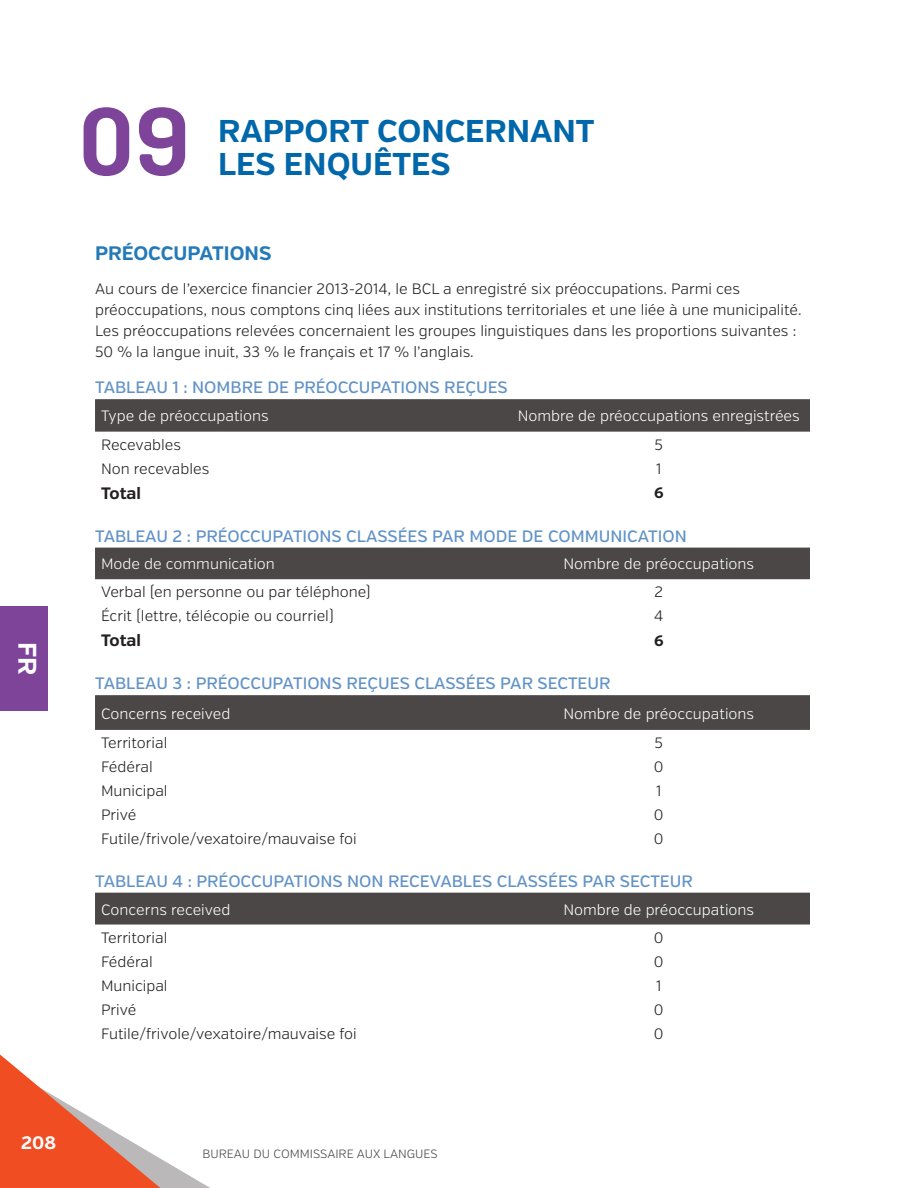
<style>
.page{position:relative;width:918px;height:1188px;background:#fff}
.page>*{position:absolute;margin:0;border:0;box-sizing:border-box;transform-origin:0 0}
.t1{font:700 94.5px "Antartida RD Ess";color:#7d449a}
.Heading_1{font:700 31.5px/33px "Verb";color:#0067aa}
.t2{font:700 25.5px "Verb";color:#fff}
.Heading_2{font:700 19.5px "Verb";color:#247ab8}
.t3{font:700 18px "Verb";color:#fff}
.Heading_3{font:500 16.5px "Verb";color:#6192c7}
.Text{font:700 16.5px "Verb";letter-spacing:-.005em;color:#231f20}
.Text-2{font:300 15px/21px "Verb";color:#231f20}
.Text-3{font:300 15px "Verb";color:#fff}
.Text-4{font:700 15px "Verb";color:#231f20}
.t4{font:300 12px "Verb";color:#4a4746}
</style>
<div class="page">
<svg style="left:0;top:1054px;width:210px;height:134px"></svg>
<div style="left:0;top:607px;width:48px;height:104px;background:#7d449a"></div>
<div style="left:95px;top:399px;width:715px;height:33px;background:#4a4746"></div>
<div style="left:95px;top:548px;width:715px;height:31px;background:#4a4746"></div>
<div style="left:95px;top:695px;width:715px;height:35px;background:#4a4746"></div>
<div style="left:95px;top:893px;width:715px;height:32px;background:#4a4746"></div>
<h3 class="t2" style="left:43px;top:642px;width:34px;rotate:90deg">FR</h3>
<p class="t1" style="left:79px;top:89px;width:113px">09</p>
<p class="Heading_1" style="left:218px;top:115px;width:378px">RAPPORT CONCERNANT<br>LES ENQUÊTES</p>
<p class="Heading_2" style="left:95px;top:241px;width:178px">PRÉOCCUPATIONS</p>
<p class="Text-2" style="left:95px;top:279px;width:708px">Au cours de l’exercice financier 2013-2014, le BCL a enregistré six préoccupations. Parmi ces préoccupations, nous comptons cinq liées aux institutions territoriales et une liée à une municipalité.<br>Les préoccupations relevées concernaient les groupes linguistiques dans les proportions suivantes :<br>50 % la langue inuit, 33 % le français et 17 % l’anglais.</p>
<p class="Heading_3" style="left:95px;top:377px;width:414px">TABLEAU 1 : NOMBRE DE PRÉOCCUPATIONS REÇUES</p>
<p class="Text-3" style="left:101px;top:407px;width:169px">Type de préoccupations</p>
<p class="Text-3" style="left:518px;top:407px;width:283px">Nombre de préoccupations enregistrées</p>
<p class="Text-2" style="left:101px;top:434px;width:82px">Recevables</p>
<p class="Text-2" style="left:655px;top:434px;width:10px">5</p>
<p class="Text-2" style="left:101px;top:458px;width:110px">Non recevables</p>
<p class="Text-2" style="left:656px;top:458px;width:7px">1</p>
<p class="Text" style="left:101px;top:483px;width:41px">Total</p>
<p class="Text-4" style="left:654px;top:484px;width:11px">6</p>
<p class="Heading_3" style="left:95px;top:526px;width:593px">TABLEAU 2 : PRÉOCCUPATIONS CLASSÉES PAR MODE DE COMMUNICATION</p>
<p class="Text-3" style="left:101px;top:555px;width:175px">Mode de communication</p>
<p class="Text-3" style="left:564px;top:555px;width:192px">Nombre de préoccupations</p>
<p class="Text-2" style="left:101px;top:582px;width:271px">Verbal (en personne ou par téléphone)</p>
<p class="Text-2" style="left:655px;top:582px;width:10px">2</p>
<p class="Text-2" style="left:101px;top:606px;width:234px">Écrit (lettre, télécopie ou courriel)</p>
<p class="Text-2" style="left:654px;top:606px;width:11px">4</p>
<p class="Text" style="left:101px;top:631px;width:41px">Total</p>
<p class="Text-4" style="left:654px;top:631px;width:11px">6</p>
<p class="Heading_3" style="left:95px;top:673px;width:517px">TABLEAU 3 : PRÉOCCUPATIONS REÇUES CLASSÉES PAR SECTEUR</p>
<p class="Text-3" style="left:101px;top:704px;width:131px">Concerns received</p>
<p class="Text-3" style="left:564px;top:704px;width:192px">Nombre de préoccupations</p>
<p class="Text-2" style="left:101px;top:732px;width:68px">Territorial</p>
<p class="Text-2" style="left:655px;top:732px;width:10px">5</p>
<p class="Text-2" style="left:101px;top:756px;width:53px">Fédéral</p>
<p class="Text-2" style="left:654px;top:756px;width:11px">0</p>
<p class="Text-2" style="left:101px;top:780px;width:68px">Municipal</p>
<p class="Text-2" style="left:656px;top:780px;width:7px">1</p>
<p class="Text-2" style="left:101px;top:804px;width:37px">Privé</p>
<p class="Text-2" style="left:654px;top:804px;width:11px">0</p>
<p class="Text-2" style="left:101px;top:828px;width:257px">Futile/frivole/vexatoire/mauvaise foi</p>
<p class="Text-2" style="left:654px;top:828px;width:11px">0</p>
<p class="Heading_3" style="left:95px;top:871px;width:599px">TABLEAU 4 : PRÉOCCUPATIONS NON RECEVABLES CLASSÉES PAR SECTEUR</p>
<p class="Text-3" style="left:101px;top:900px;width:131px">Concerns received</p>
<p class="Text-3" style="left:564px;top:900px;width:192px">Nombre de préoccupations</p>
<p class="Text-2" style="left:101px;top:927px;width:68px">Territorial</p>
<p class="Text-2" style="left:654px;top:927px;width:11px">0</p>
<p class="Text-2" style="left:101px;top:951px;width:53px">Fédéral</p>
<p class="Text-2" style="left:654px;top:951px;width:11px">0</p>
<p class="Text-2" style="left:101px;top:975px;width:68px">Municipal</p>
<p class="Text-2" style="left:656px;top:975px;width:7px">1</p>
<p class="Text-2" style="left:101px;top:999px;width:37px">Privé</p>
<p class="Text-2" style="left:654px;top:999px;width:11px">0</p>
<p class="Text-2" style="left:101px;top:1023px;width:257px">Futile/frivole/vexatoire/mauvaise foi</p>
<p class="Text-2" style="left:654px;top:1023px;width:11px">0</p>
<p class="t3" style="left:21px;top:1132px;width:36px">208</p>
<p class="t4" style="left:202px;top:1146px;width:237px">BUREAU DU COMMISSAIRE AUX LANGUES</p>
</div>
